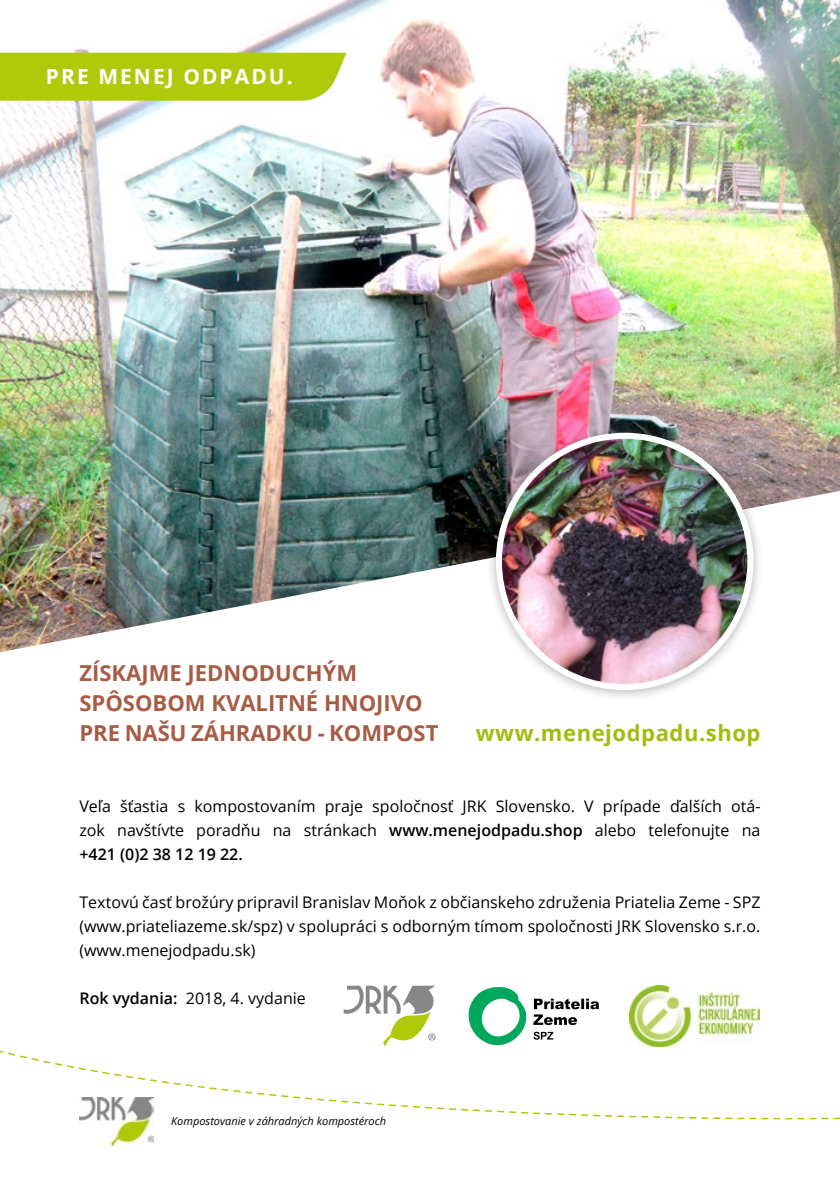
<style>
.page{position:relative;width:840px;height:1191px;background:#fff}
.page>*{position:absolute;margin:0;border:0;box-sizing:border-box;transform-origin:0 0}
.t1{font:700 22px/30px "Open Sans";color:#a65c45}
.t2{font:700 22px "Open Sans";letter-spacing:.025em;color:#a2bc0c}
.t3{font:700 20.8px "Open Sans";letter-spacing:.1em;color:#fff}
.t4{font:16px/24px "Open Sans";color:#000;text-align:justify}
.t5{font:italic 11px "Open Sans";color:#000}
.s1{font-weight:600}
</style>
<div class="page">
<svg style="left:0;top:985px;width:839px;height:135px"></svg>
<img style="left:79px;top:1097px;width:74px;height:48px">
<svg style="left:343px;top:985px;width:92px;height:61px"></svg>
<svg style="left:533px;top:998px;width:65px;height:27px"></svg>
<svg style="left:533px;top:1031px;width:20px;height:8px"></svg>
<svg style="left:468px;top:986px;width:58px;height:59px"></svg>
<img style="left:628px;top:985px;width:131px;height:61px">
<img style="left:0;top:0;width:839px;height:652px">
<div style="left:484px;top:423px;width:280px;height:279px;background:#000;opacity:.3"></div>
<div style="left:495px;top:433px;width:258px;height:257px;background:#fff;border-radius:50%"></div>
<img style="left:501px;top:439px;width:246px;height:245px;border-radius:123px">
<div style="left:0;top:53px;width:346px;height:48px;background:#afca0b"></div>
<h2 class="t3" style="left:46px;top:62px;width:248px">PRE MENEJ ODPADU.</h2>
<h1 class="t1" style="left:79px;top:657px;width:360px">ZÍSKAJME JEDNODUCHÝM<br>SPÔSOBOM KVALITNÉ HNOJIVO<br>PRE NAŠU ZÁHRADKU - KOMPOST</h1>
<h1 class="t2" style="left:475px;top:717px;width:286px">www.menejodpadu.shop</h1>
<p class="t4" style="left:79px;top:793px;width:682px">Veľa šťastia s kompostovaním praje spoločnosť JRK Slovensko. V prípade ďalších otá&shy;zok navštívte poradňu na stránkach <span class="s1">www.menejodpadu.shop</span> alebo telefonujte na <span class="s1">+421 (0)2 38 12 19 22.</span></p>
<p class="t4" style="left:79px;top:889px;width:682px">Textovú časť brožúry pripravil Branislav Moňok z občianskeho združenia Priatelia Zeme - SPZ (www.priateliazeme.sk/spz) v spolupráci s odborným tímom spoločnosti JRK Slovensko s.r.o. (www.menejodpadu.sk)</p>
<p class="t4" style="left:79px;top:985px;width:228px"><span class="s1">Rok vydania:</span> 2018, 4. vydanie</p>
<p class="t5" style="left:171px;top:1113px;width:216px">Kompostovanie v záhradných kompostéroch</p>
</div>
